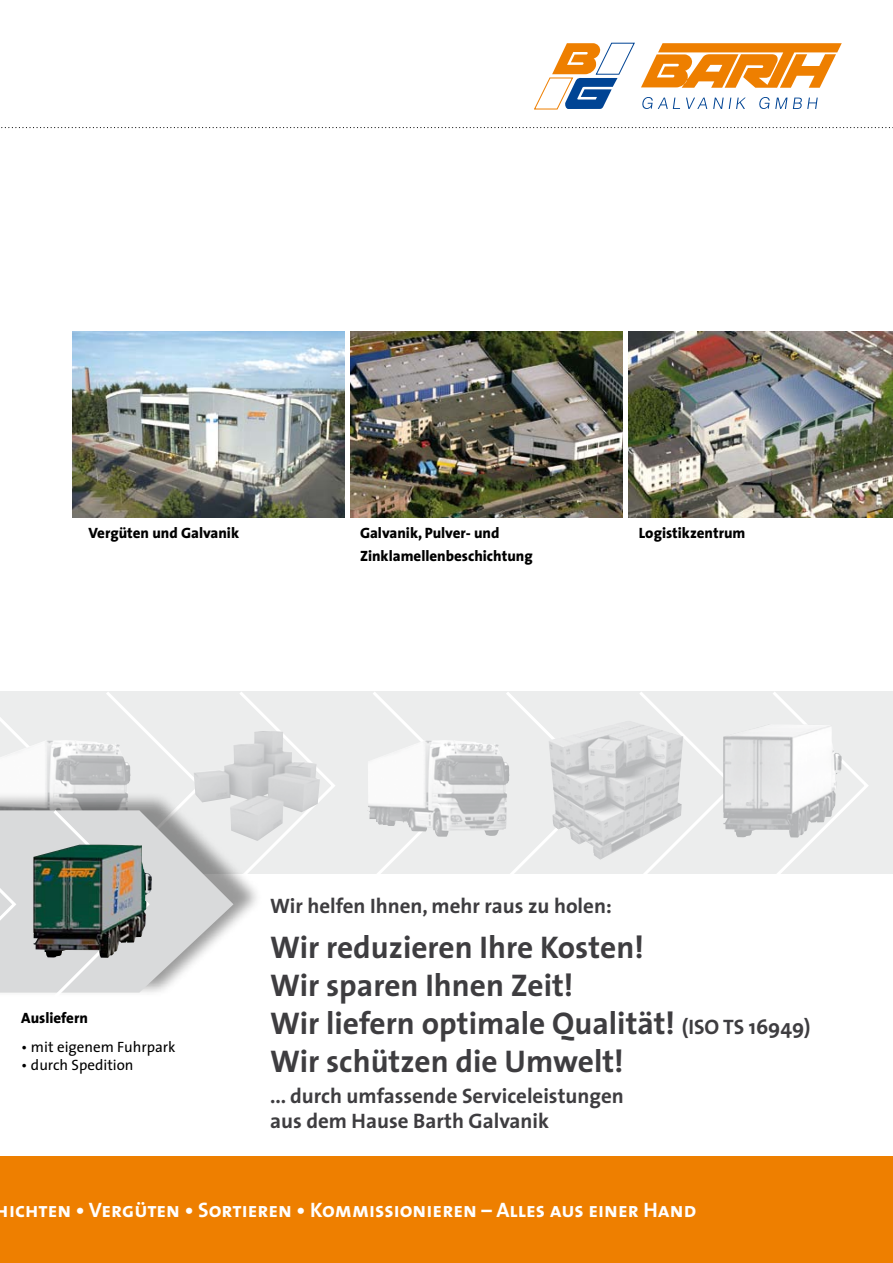
<style>
.page{position:relative;width:893px;height:1263px;background:#fff}
.page>*{position:absolute;margin:0;border:0;box-sizing:border-box;transform-origin:0 0}
.t1{font:700 31.5px "The Sans";color:#3e3d40}
.t2{font:700 21px "The Sans";color:#3e3d40}
.t3{font:21px "The Sans Bold Caps";color:#fff}
.t4{font:800 15px/22.5px "The Sans";color:#000}
.t5{font:15px "The Sans";color:#000}
.s1{font-size:21px}
</style>
<div class="page">
<svg style="left:534px;top:43px;width:101px;height:66px"></svg>
<svg style="left:642px;top:97px;width:38px;height:12px"></svg>
<svg style="left:686px;top:98px;width:21px;height:11px"></svg>
<svg style="left:713px;top:98px;width:32px;height:11px"></svg>
<svg style="left:759px;top:97px;width:28px;height:12px"></svg>
<svg style="left:793px;top:98px;width:25px;height:11px"></svg>
<svg style="left:641px;top:43px;width:201px;height:45px"></svg>
<svg style="left:1px;top:127px;width:892px;height:1px"></svg>
<img style="left:72px;top:332px;width:272px;height:186px">
<img style="left:350px;top:332px;width:272px;height:186px">
<img style="left:628px;top:332px;width:265px;height:186px">
<div style="left:0;top:692px;width:893px;height:182px;background:#eceded"></div>
<svg style="left:369px;top:691px;width:102px;height:183px"></svg>
<svg style="left:503px;top:691px;width:101px;height:183px"></svg>
<svg style="left:636px;top:691px;width:102px;height:183px"></svg>
<svg style="left:769px;top:691px;width:102px;height:183px"></svg>
<img style="left:723px;top:724px;width:119px;height:113px">
<img style="left:548px;top:721px;width:135px;height:139px">
<img style="left:368px;top:740px;width:142px;height:97px">
<div style="left:0;top:1157px;width:893px;height:106px;background:#ee7f00"></div>
<svg style="left:0;top:691px;width:338px;height:302px"></svg>
<img style="left:33px;top:845px;width:119px;height:113px">
<p class="t4" style="left:89px;top:522px;width:152px">Vergüten und Galvanik</p>
<p class="t4" style="left:360px;top:522px;width:174px">Galvanik, Pulver- und<br>Zinklamellenbeschichtung</p>
<p class="t4" style="left:639px;top:522px;width:108px">Logistikzentrum</p>
<p class="t4" style="left:21px;top:1006px;width:68px">Ausliefern</p>
<p class="t5" style="left:21px;top:1034px;width:156px">• mit eigenem Fuhrpark</p>
<p class="t5" style="left:21px;top:1052px;width:114px">• durch Spedition</p>
<p class="t2" style="left:270px;top:889px;width:343px">Wir helfen Ihnen, mehr raus zu holen:</p>
<p class="t1" style="left:270px;top:921px;width:375px">Wir reduzieren Ihre Kosten!</p>
<p class="t1" style="left:270px;top:959px;width:305px">Wir sparen Ihnen Zeit!</p>
<p class="t1" style="left:270px;top:997px;width:542px">Wir liefern optimale Qualität! <span class="s1">(ISO TS 16949)</span></p>
<p class="t1" style="left:270px;top:1035px;width:355px">Wir schützen die Umwelt!</p>
<p class="t2" style="left:270px;top:1078px;width:355px">... durch umfassende Serviceleistungen</p>
<p class="t2" style="left:270px;top:1103px;width:281px">aus dem Hause Barth Galvanik</p>
<p class="t3" style="left:-4px;top:1192px;width:702px">hichten • Vergüten • Sortieren • Kommissionieren – Alles aus einer Hand</p>
</div>
